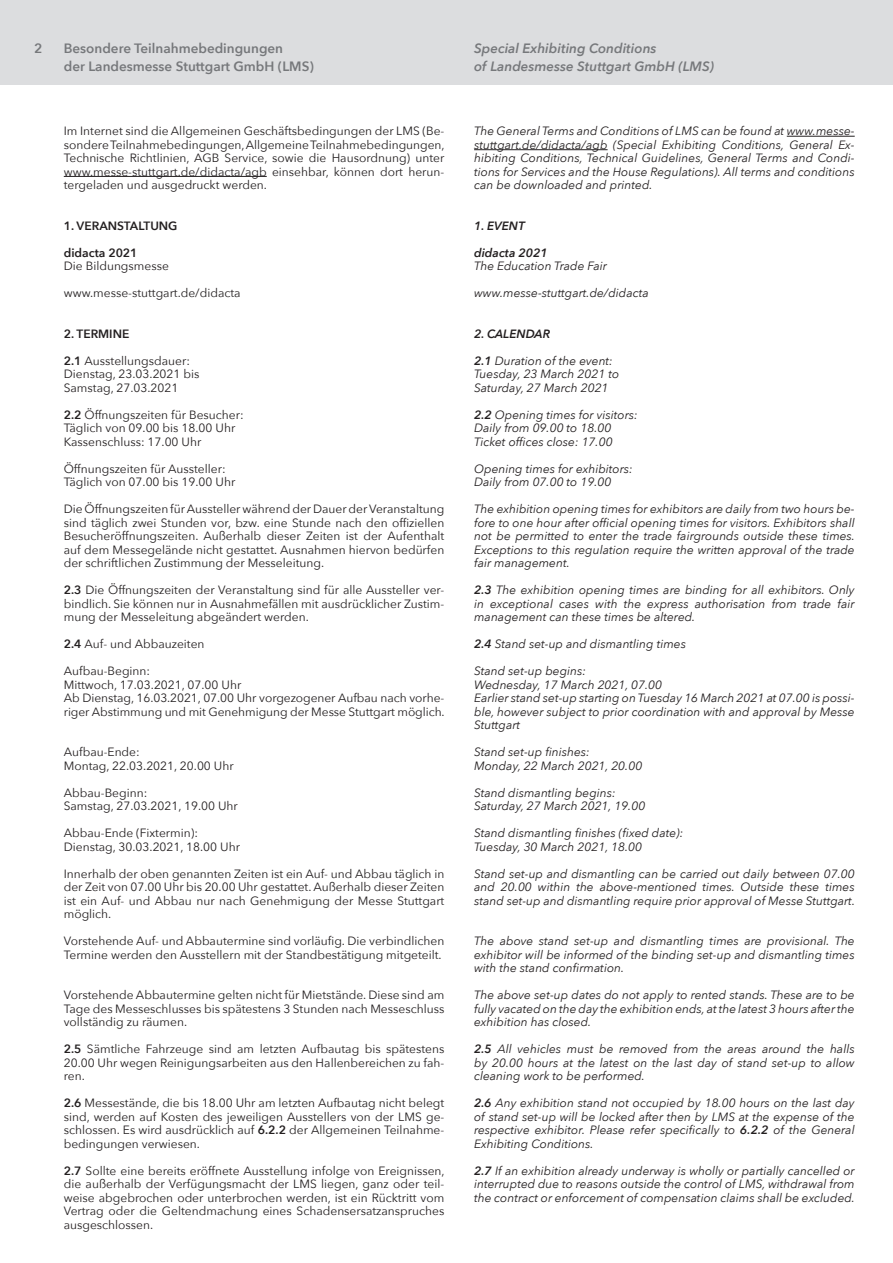
<style>
.page{position:relative;width:893px;height:1263px;background:#fff}
.page>*{position:absolute;margin:0;border:0;box-sizing:border-box;transform-origin:0 0}
.t1{font:600 13.5px/18px "Avenir Next";color:#76787b}
.t2{font:italic 600 13.5px/18px "Avenir Next";color:#76787b}
.t3{font:12px/13.5px "Avenir Next";color:#231f20;text-align:justify}
.t4{font:italic 12px/13.5px "Avenir Next";color:#231f20;text-align:justify}
.t5{font:600 12px "Avenir Next";color:#231f20}
.t6{font:italic 600 12px "Avenir Next";color:#231f20}
.s1{font-weight:600}
</style>
<div class="page">
<div style="left:0;top:0;width:893px;height:85px;background:#dcdddf"></div>
<hr style="left:64px;top:176px;width:203px;height:1px;background:#231f20">
<hr style="left:787px;top:136px;width:68px;height:1px;background:#231f20">
<hr style="left:474px;top:149px;width:134px;height:1px;background:#231f20">
<p class="t1" style="left:34px;top:39px;width:10px">2</p>
<p class="t2" style="left:474px;top:39px;width:241px">Special Exhibiting Conditions<br>of Landesmesse Stuttgart GmbH (LMS)</p>
<p class="t1" style="left:64px;top:39px;width:252px">Besondere Teilnahmebedingungen<br>der Landesmesse Stuttgart GmbH (LMS)</p>
<p class="t3" style="left:64px;top:124px;width:382px">Im Internet sind die Allgemeinen Geschäftsbedingungen der LMS (Be&shy;sondere Teilnahmebedingungen, Allgemeine Teilnahmebedingungen, Technische Richtlinien, AGB Service, sowie die Hausordnung) unter www.messe-stuttgart.de/didacta/agb einsehbar, können dort herun&shy;tergeladen und ausgedruckt werden.</p>
<p class="t5" style="left:64px;top:215px;width:115px">1. VERANSTALTUNG</p>
<p class="t5" style="left:64px;top:242px;width:75px">didacta 2021</p>
<p class="t3" style="left:64px;top:259px;width:107px">Die Bildungsmesse</p>
<p class="t3" style="left:64px;top:286px;width:178px">www.messe-stuttgart.de/didacta</p>
<p class="t5" style="left:64px;top:323px;width:67px">2. TERMINE</p>
<p class="t3" style="left:64px;top:353px;width:137px;text-align:left"><span class="s1">2.1</span> Ausstellungsdauer:<br>Dienstag, 23.03.2021 bis<br>Samstag, 27.03.2021</p>
<p class="t3" style="left:64px;top:407px;width:181px;text-align:left"><span class="s1">2.2</span> Öffnungszeiten für Besucher:<br>Täglich von 09.00 bis 18.00 Uhr<br>Kassenschluss: 17.00 Uhr</p>
<p class="t3" style="left:64px;top:461px;width:173px">Öffnungszeiten für Aussteller:<br>Täglich von 07.00 bis 19.00 Uhr</p>
<p class="t3" style="left:64px;top:502px;width:382px">Die Öffnungszeiten für Aussteller während der Dauer der Veranstaltung sind täglich zwei Stunden vor, bzw. eine Stunde nach den offiziellen Besucheröffnungszeiten. Außerhalb dieser Zeiten ist der Aufenthalt auf dem Messegelände nicht gestattet. Ausnahmen hiervon bedürfen der schriftlichen Zustimmung der Messeleitung.</p>
<p class="t3" style="left:64px;top:583px;width:382px"><span class="s1">2.3</span> Die Öffnungszeiten der Veranstaltung sind für alle Aussteller ver&shy;bindlich. Sie können nur in Ausnahmefällen mit ausdrücklicher Zustim&shy;mung der Messeleitung abgeändert werden.</p>
<p class="t3" style="left:64px;top:637px;width:142px"><span class="s1">2.4</span> Auf- und Abbauzeiten</p>
<p class="t3" style="left:64px;top:664px;width:382px;text-align:left">Aufbau-Beginn:<br>Mittwoch, 17.03.2021, 07.00 Uhr<br>Ab Dienstag, 16.03.2021, 07.00 Uhr vorgezogener Aufbau nach vorhe&shy;riger Abstimmung und mit Genehmigung der Messe Stuttgart möglich.</p>
<p class="t3" style="left:64px;top:745px;width:171px">Aufbau-Ende:<br>Montag, 22.03.2021, 20.00 Uhr</p>
<p class="t3" style="left:64px;top:785px;width:176px">Abbau-Beginn:<br>Samstag, 27.03.2021, 19.00 Uhr</p>
<p class="t3" style="left:64px;top:826px;width:178px">Abbau-Ende (Fixtermin):<br>Dienstag, 30.03.2021, 18.00 Uhr</p>
<p class="t3" style="left:64px;top:866px;width:382px">Innerhalb der oben genannten Zeiten ist ein Auf- und Abbau täglich in der Zeit von 07.00 Uhr bis 20.00 Uhr gestattet. Außerhalb dieser Zeiten ist ein Auf- und Abbau nur nach Genehmigung der Messe Stuttgart möglich.</p>
<p class="t3" style="left:64px;top:934px;width:382px">Vorstehende Auf- und Abbautermine sind vorläufig. Die verbindlichen<br>Termine werden den Ausstellern mit der Standbestätigung mitgeteilt.</p>
<p class="t3" style="left:64px;top:988px;width:382px">Vorstehende Abbautermine gelten nicht für Mietstände. Diese sind am Tage des Messeschlusses bis spätestens 3 Stunden nach Messeschluss vollständig zu räumen.</p>
<p class="t3" style="left:64px;top:1042px;width:382px"><span class="s1">2.5</span> Sämtliche Fahrzeuge sind am letzten Aufbautag bis spätestens 20.00 Uhr wegen Reinigungsarbeiten aus den Hallenbereichen zu fah&shy;ren.</p>
<p class="t3" style="left:64px;top:1096px;width:382px"><span class="s1">2.6</span> Messestände, die bis 18.00 Uhr am letzten Aufbautag nicht belegt sind, werden auf Kosten des jeweiligen Ausstellers von der LMS ge&shy;schlossen. Es wird ausdrücklich auf <span class="s1">6.2.2</span> der Allgemeinen Teilnahme&shy;bedingungen verwiesen.</p>
<p class="t3" style="left:64px;top:1163px;width:382px"><span class="s1">2.7</span> Sollte eine bereits eröffnete Ausstellung infolge von Ereignissen, die außerhalb der Verfügungsmacht der LMS liegen, ganz oder teil&shy;weise abgebrochen oder unterbrochen werden, ist ein Rücktritt vom Vertrag oder die Geltendmachung eines Schadensersatzanspruches ausgeschlossen.</p>
<p class="t4" style="left:474px;top:124px;width:382px">The General Terms and Conditions of LMS can be found at www.messe&shy;stuttgart.de/didacta/agb (Special Exhibiting Conditions, General Ex&shy;hibiting Conditions, Technical Guidelines, General Terms and Condi&shy;tions for Services and the House Regulations). All terms and conditions can be downloaded and printed.</p>
<p class="t6" style="left:474px;top:215px;width:52px">1. EVENT</p>
<p class="t6" style="left:474px;top:242px;width:75px">didacta 2021</p>
<p class="t4" style="left:474px;top:259px;width:134px">The Education Trade Fair</p>
<p class="t4" style="left:474px;top:286px;width:176px">www.messe-stuttgart.de/didacta</p>
<p class="t6" style="left:474px;top:323px;width:78px">2. CALENDAR</p>
<p class="t4" style="left:474px;top:353px;width:147px;text-align:left"><span class="s1">2.1</span> Duration of the event:<br>Tuesday, 23 March 2021 to<br>Saturday, 27 March 2021</p>
<p class="t4" style="left:474px;top:407px;width:165px;text-align:left"><span class="s1">2.2</span> Opening times for visitors:<br>Daily from 09.00 to 18.00<br>Ticket offices close: 17.00</p>
<p class="t4" style="left:474px;top:461px;width:160px">Opening times for exhibitors:<br>Daily from 07.00 to 19.00</p>
<p class="t4" style="left:474px;top:502px;width:382px">The exhibition opening times for exhibitors are daily from two hours be&shy;fore to one hour after official opening times for visitors. Exhibitors shall not be permitted to enter the trade fairgrounds outside these times.<br>Exceptions to this regulation require the written approval of the trade fair management.</p>
<p class="t4" style="left:474px;top:583px;width:382px"><span class="s1">2.3</span> The exhibition opening times are binding for all exhibitors. Only in exceptional cases with the express authorisation from trade fair management can these times be altered.</p>
<p class="t4" style="left:474px;top:637px;width:213px"><span class="s1">2.4</span> Stand set-up and dismantling times</p>
<p class="t4" style="left:474px;top:664px;width:382px;text-align:left">Stand set-up begins:<br>Wednesday, 17 March 2021, 07.00<br>Earlier stand set-up starting on Tuesday 16 March 2021 at 07.00 is possi&shy;ble, however subject to prior coordination with and approval by Messe Stuttgart</p>
<p class="t4" style="left:474px;top:745px;width:170px">Stand set-up finishes:<br>Monday, 22 March 2021, 20.00</p>
<p class="t4" style="left:474px;top:785px;width:173px">Stand dismantling begins:<br>Saturday, 27 March 2021, 19.00</p>
<p class="t4" style="left:474px;top:826px;width:211px">Stand dismantling finishes (fixed date):<br>Tuesday, 30 March 2021, 18.00</p>
<p class="t4" style="left:474px;top:866px;width:382px">Stand set-up and dismantling can be carried out daily between 07.00 and 20.00 within the above-mentioned times. Outside these times stand set-up and dismantling require prior approval of Messe Stuttgart.</p>
<p class="t4" style="left:474px;top:934px;width:382px">The above stand set-up and dismantling times are provisional. The exhibitor will be informed of the binding set-up and dismantling times with the stand confirmation.</p>
<p class="t4" style="left:474px;top:988px;width:382px">The above set-up dates do not apply to rented stands. These are to be fully vacated on the day the exhibition ends, at the latest 3 hours after the exhibition has closed.</p>
<p class="t4" style="left:474px;top:1042px;width:382px"><span class="s1">2.5</span> All vehicles must be removed from the areas around the halls by 20.00 hours at the latest on the last day of stand set-up to allow cleaning work to be performed.</p>
<p class="t4" style="left:474px;top:1096px;width:382px"><span class="s1">2.6</span> Any exhibition stand not occupied by 18.00 hours on the last day of stand set-up will be locked after then by LMS at the expense of the respective exhibitor. Please refer specifically to <span class="s1">6.2.2</span> of the General Exhibiting Conditions.</p>
<p class="t4" style="left:474px;top:1163px;width:382px"><span class="s1">2.7</span> If an exhibition already underway is wholly or partially cancelled or interrupted due to reasons outside the control of LMS, withdrawal from the contract or enforcement of compensation claims shall be excluded.</p>
</div>
